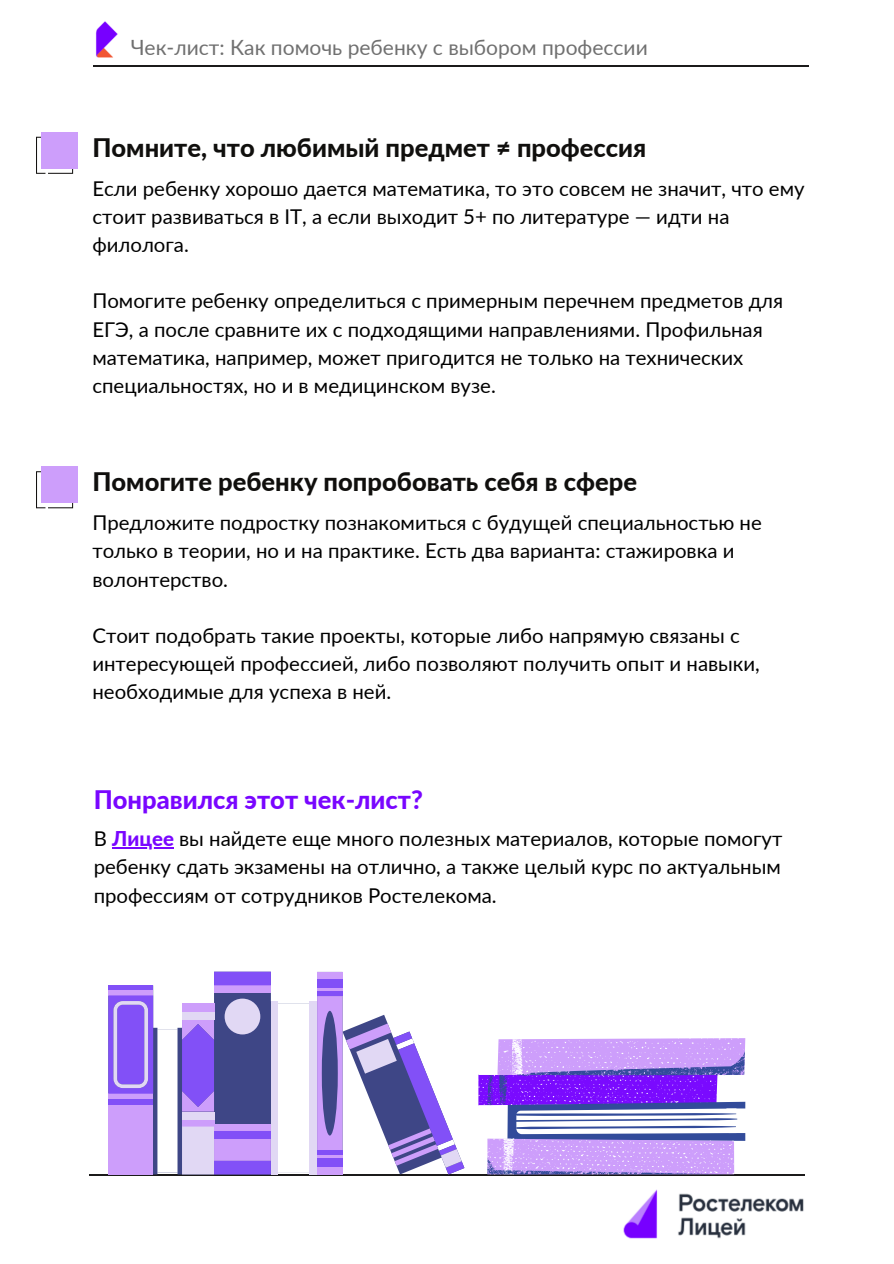
<style>
.page{position:relative;width:894px;height:1264px;background:#fff}
.page>*{position:absolute;margin:0;border:0;box-sizing:border-box;transform-origin:0 0}
.t1{font:800 25.5px "Lato";color:#100f0d}
.t2{font:800 25.5px "Lato";color:#7906ff}
.t3{font:21px "Lato";color:#707070}
.t4{font:20.4px/28.2px "Lato";color:#000}
.s1{font-weight:800;color:#7906ff}
</style>
<div class="page">
<hr style="left:94px;top:65px;width:715px;height:1px;background:#1b1a1a">
<hr style="left:89px;top:1173px;width:715px;height:2px;background:#1b1a1a">
<img style="left:623px;top:1189px;width:181px;height:50px">
<img style="left:95px;top:21px;width:23px;height:37px">
<svg style="left:36px;top:137px;width:37px;height:37px"></svg>
<div style="left:42px;top:132px;width:36px;height:36px;background:#cd9efb"></div>
<svg style="left:36px;top:471px;width:37px;height:37px"></svg>
<div style="left:42px;top:466px;width:36px;height:36px;background:#cd9efb"></div>
<svg style="left:278px;top:1003px;width:32px;height:169px"></svg>
<div style="left:214px;top:985px;width:57px;height:8px;background:#cd9efb"></div>
<hr style="left:108px;top:1174px;width:45px;height:1px;background:#8250f7">
<div style="left:108px;top:989px;width:45px;height:6px;background:#cd9efb"></div>
<div style="left:317px;top:971px;width:25px;height:8px;background:#cd9efb"></div>
<hr style="left:317px;top:988px;width:25px;height:3px;background:#cd9efb">
<svg style="left:214px;top:971px;width:57px;height:14px"></svg>
<hr style="left:108px;top:985px;width:45px;height:4px;background:#8250f7">
<div style="left:317px;top:979px;width:25px;height:9px;background:#8250f7"></div>
<div style="left:317px;top:991px;width:25px;height:5px;background:#8250f7"></div>
<div style="left:310px;top:1001px;width:7px;height:173px;background:#e1d8f4"></div>
<div style="left:271px;top:1001px;width:7px;height:173px;background:#e1d8f4"></div>
<svg style="left:317px;top:996px;width:147px;height:178px"></svg>
<svg style="left:108px;top:995px;width:163px;height:179px;background:#9e88da"></svg>
<hr style="left:112px;top:847px;width:62px;height:1px;background:#7906ff">
<svg style="left:478px;top:1038px;width:267px;height:136px"></svg>
<p class="t3" style="left:131px;top:34px;width:518px">Чек-лист: Как помочь ребенку с выбором профессии</p>
<p class="t1" style="left:92px;top:131px;width:555px">Помните, что любимый предмет ≠ профессия</p>
<p class="t4" style="left:92px;top:174px;width:713px">Если ребенку хорошо дается математика, то это совсем не значит, что ему стоит развиваться в IT, а если выходит 5+ по литературе — идти на филолога.</p>
<p class="t4" style="left:92px;top:286px;width:692px">Помогите ребенку определиться с примерным перечнем предметов для ЕГЭ, а после сравните их с подходящими направлениями. Профильная математика, например, может пригодится не только на технических специальностях, но и в медицинском вузе.</p>
<p class="t1" style="left:92px;top:466px;width:546px">Помогите ребенку попробовать себя в сфере</p>
<p class="t4" style="left:92px;top:508px;width:670px">Предложите подростку познакомиться с будущей специальностью не только в теории, но и на практике. Есть два варианта: стажировка и волонтерство.</p>
<p class="t4" style="left:92px;top:621px;width:668px">Стоит подобрать такие проекты, которые либо напрямую связаны с интересующей профессией, либо позволяют получить опыт и навыки, необходимые для успеха в ней.</p>
<p class="t2" style="left:94px;top:783px;width:331px">Понравился этот чек-лист?</p>
<p class="t4" style="left:94px;top:824px;width:690px;text-align:justify">В <span class="s1">Лицее</span> вы найдете еще много полезных материалов, которые помогут ребенку сдать экзамены на отлично, а также целый курс по актуальным профессиям от сотрудников Ростелекома.</p>
</div>
